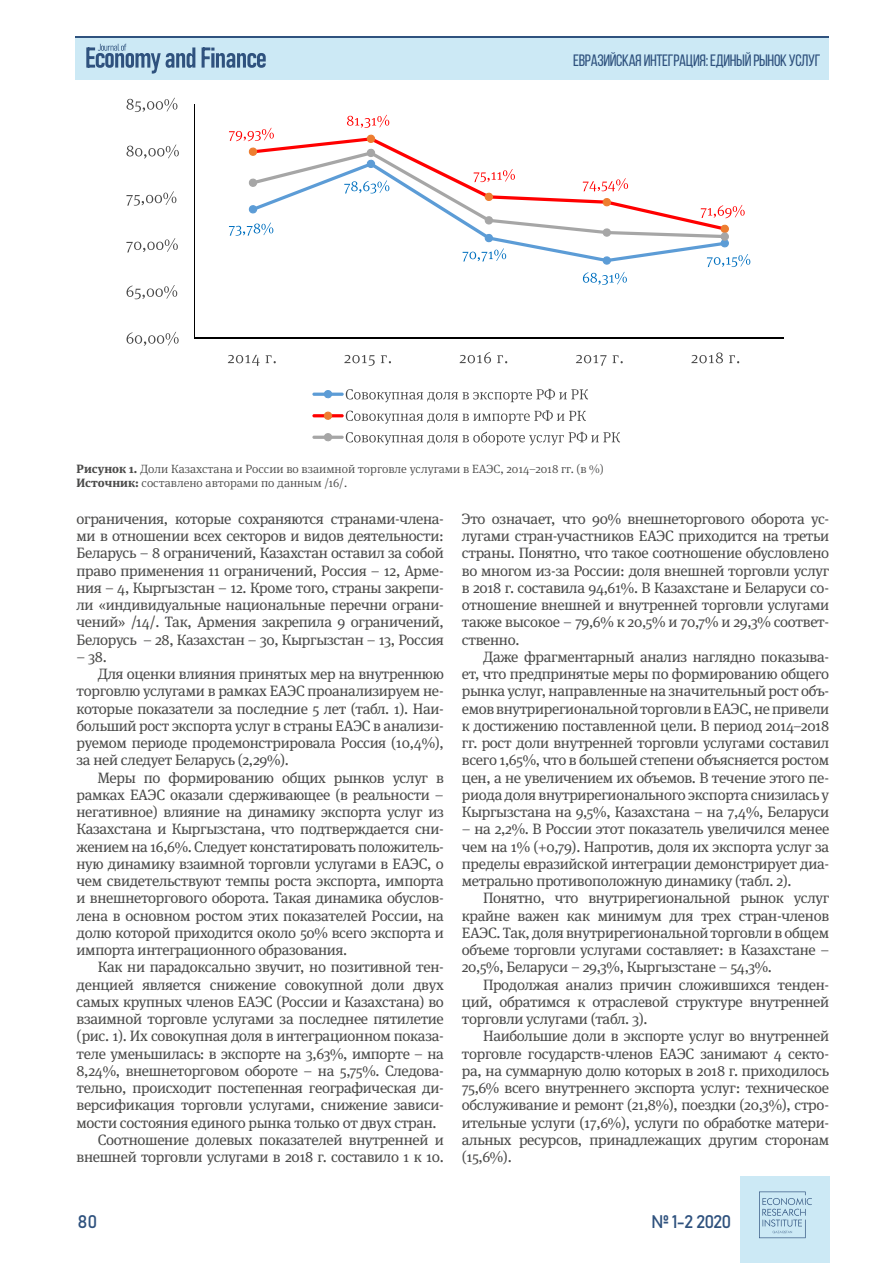
<style>
.page{position:relative;width:893px;height:1263px;background:#fff}
.page>*{position:absolute;margin:0;border:0;box-sizing:border-box;transform-origin:0 0}
.t1{font:18px "Bahnschrift";letter-spacing:-.06em;color:#2f527e}
.t2{font:16.5px "Bebas Neue";letter-spacing:-.02em;color:#2f527e}
.t3{font:15px/17.2px "Meta Serif Pro";letter-spacing:-.02em;color:#4a4a49;text-align:justify}
.t4{font:300 12px/14.4px "Meta Serif Pro";color:#4a4a49}
.s1{font-weight:700}
</style>
<div class="page">
<hr style="left:76px;top:36px;width:753px;height:3px;background:#2f527e">
<div style="left:76px;top:38px;width:753px;height:42px;background:#cce9f5"></div>
<hr style="left:86px;top:47px;width:3px;height:21px;background:#2f527e">
<hr style="left:202px;top:47px;width:3px;height:21px;background:#2f527e">
<svg style="left:203px;top:47px;width:63px;height:21px"></svg>
<div style="left:740px;top:1177px;width:89px;height:86px;background:#cce9f5"></div>
<svg style="left:759px;top:1191px;width:53px;height:47px"></svg>
<svg style="left:89px;top:44px;width:106px;height:30px"></svg>
<hr style="left:194px;top:104px;width:1px;height:234px;background:#000">
<hr style="left:194px;top:338px;width:590px;height:1px;background:#000">
<svg style="left:229px;top:115px;width:521px;height:170px"></svg>
<svg style="left:127px;top:332px;width:52px;height:14px"></svg>
<svg style="left:127px;top:285px;width:50px;height:14px"></svg>
<svg style="left:126px;top:238px;width:52px;height:15px"></svg>
<svg style="left:126px;top:191px;width:50px;height:15px"></svg>
<svg style="left:126px;top:145px;width:53px;height:14px"></svg>
<svg style="left:126px;top:98px;width:51px;height:14px"></svg>
<svg style="left:228px;top:355px;width:32px;height:11px"></svg>
<svg style="left:266px;top:355px;width:10px;height:8px"></svg>
<svg style="left:344px;top:355px;width:31px;height:11px"></svg>
<svg style="left:381px;top:355px;width:10px;height:8px"></svg>
<svg style="left:460px;top:352px;width:31px;height:11px"></svg>
<svg style="left:497px;top:355px;width:10px;height:8px"></svg>
<svg style="left:576px;top:355px;width:31px;height:11px"></svg>
<svg style="left:613px;top:355px;width:10px;height:8px"></svg>
<svg style="left:691px;top:352px;width:32px;height:11px"></svg>
<svg style="left:729px;top:355px;width:10px;height:8px"></svg>
<hr style="left:312px;top:393px;width:32px;height:3px;background:#5c9cd6;border-radius:2px">
<svg style="left:324px;top:390px;width:8px;height:9px"></svg>
<svg style="left:346px;top:389px;width:242px;height:13px"></svg>
<hr style="left:312px;top:414px;width:32px;height:3px;background:#f00;border-radius:2px">
<svg style="left:324px;top:412px;width:8px;height:8px"></svg>
<svg style="left:346px;top:410px;width:240px;height:14px"></svg>
<hr style="left:312px;top:436px;width:32px;height:3px;background:#a6a6a6;border-radius:2px">
<svg style="left:324px;top:433px;width:8px;height:9px"></svg>
<svg style="left:346px;top:432px;width:274px;height:13px"></svg>
<p class="t2" style="left:573px;top:51px;width:249px">Евразийская интеграция: единый рынок услуг</p>
<p class="t4" style="left:77px;top:461px;width:529px"><span class="s1">Рисунок 1.</span> Доли Казахстана и России во взаимной торговле услугами в ЕАЭС, 2014–2018 гг. (в %)<br><span class="s1">Источник:</span> составлено авторами по данным /16/.</p>
<p class="t3" style="left:77px;top:509px;width:369px">ограничения, которые сохраняются странами-члена&shy;ми в отношении всех секторов и видов деятельности:<br>Беларусь – 8 ограничений, Казахстан оставил за собой право применения 11 ограничений, Россия – 12, Арме&shy;ния – 4, Кыргызстан – 12. Кроме того, страны закрепи&shy;ли «индивидуальные национальные перечни ограни&shy;чений» /14/. Так, Армения закрепила 9 ограничений, Белорусь – 28, Казахстан – 30, Кыргызстан – 13, Россия</p>
<p class="t3" style="left:77px;top:647px;width:32px">– 38.</p>
<p class="t3" style="left:98px;top:664px;width:348px">Для оценки влияния принятых мер на внутреннюю</p>
<p class="t3" style="left:77px;top:682px;width:369px">торговлю услугами в рамках ЕАЭС проанализируем не-</p>
<p class="t3" style="left:77px;top:699px;width:369px">которые показатели за последние 5 лет (табл. 1). Наи-</p>
<p class="t3" style="left:77px;top:716px;width:369px">больший рост экспорта услуг в страны ЕАЭС в анализи-</p>
<p class="t3" style="left:77px;top:733px;width:369px">руемом периоде продемонстрировала Россия (10,4%),</p>
<p class="t3" style="left:77px;top:751px;width:214px">за ней следует Беларусь (2,29%).</p>
<p class="t3" style="left:98px;top:768px;width:348px">Меры по формированию общих рынков услуг в</p>
<p class="t3" style="left:77px;top:785px;width:369px">рамках ЕАЭС оказали сдерживающее (в реальности –</p>
<p class="t3" style="left:77px;top:802px;width:369px">негативное) влияние на динамику экспорта услуг из</p>
<p class="t3" style="left:77px;top:820px;width:369px">Казахстана и Кыргызстана, что подтверждается сни-</p>
<p class="t3" style="left:77px;top:837px;width:369px">жением на 16,6%. Следует констатировать положитель-</p>
<p class="t3" style="left:77px;top:854px;width:369px">ную динамику взаимной торговли услугами в ЕАЭС, о</p>
<p class="t3" style="left:77px;top:871px;width:369px">чем свидетельствуют темпы роста экспорта, импорта</p>
<p class="t3" style="left:77px;top:889px;width:369px">и внешнеторгового оборота. Такая динамика обуслов-</p>
<p class="t3" style="left:77px;top:906px;width:369px">лена в основном ростом этих показателей России, на</p>
<p class="t3" style="left:77px;top:923px;width:369px">долю которой приходится около 50% всего экспорта и</p>
<p class="t3" style="left:77px;top:940px;width:272px">импорта интеграционного образования.</p>
<p class="t3" style="left:98px;top:958px;width:348px">Как ни парадоксально звучит, но позитивной тен-</p>
<p class="t3" style="left:77px;top:975px;width:369px">денцией является снижение совокупной доли двух</p>
<p class="t3" style="left:77px;top:992px;width:369px">самых крупных членов ЕАЭС (России и Казахстана) во</p>
<p class="t3" style="left:77px;top:1009px;width:369px">взаимной торговле услугами за последнее пятилетие</p>
<p class="t3" style="left:77px;top:1027px;width:369px">(рис. 1). Их совокупная доля в интеграционном показа-</p>
<p class="t3" style="left:77px;top:1044px;width:369px">теле уменьшилась: в экспорте на 3,63%, импорте – на</p>
<p class="t3" style="left:77px;top:1061px;width:369px">8,24%, внешнеторговом обороте – на 5,75%. Следова-</p>
<p class="t3" style="left:77px;top:1078px;width:369px">тельно, происходит постепенная географическая ди-</p>
<p class="t3" style="left:77px;top:1096px;width:369px">версификация торговли услугами, снижение зависи-</p>
<p class="t3" style="left:77px;top:1113px;width:362px">мости состояния единого рынка только от двух стран.</p>
<p class="t3" style="left:98px;top:1130px;width:348px">Соотношение долевых показателей внутренней и</p>
<p class="t3" style="left:77px;top:1147px;width:369px">внешней торговли услугами в 2018 г. составило 1 к 10.</p>
<p class="t3" style="left:462px;top:509px;width:369px">Это означает, что 90% внешнеторгового оборота ус&shy;лугами стран-участников ЕАЭС приходится на третьи страны. Понятно, что такое соотношение обусловлено во многом из-за России: доля внешней торговли услуг в 2018 г. составила 94,61%. В Казахстане и Беларуси со&shy;отношение внешней и внутренней торговли услугами также высокое – 79,6% к 20,5% и 70,7% и 29,3% соответ&shy;ственно.</p>
<p class="t3" style="left:462px;top:647px;width:369px;text-indent:21px">Даже фрагментарный анализ наглядно показыва&shy;ет, что предпринятые меры по формированию общего рынка услуг, направленные на значительный рост объ&shy;емов внутрирегиональной торговли в ЕАЭС, не привели к достижению поставленной цели. В период 2014–2018 гг. рост доли внутренней торговли услугами составил всего 1,65%, что в большей степени объясняется ростом цен, а не увеличением их объемов. В течение этого пе&shy;риода доля внутрирегионального экспорта снизилась у Кыргызстана на 9,5%, Казахстана – на 7,4%, Беларуси</p>
<p class="t3" style="left:462px;top:820px;width:369px">– на 2,2%. В России этот показатель увеличился менее чем на 1% (+0,79). Напротив, доля их экспорта услуг за пределы евразийской интеграции демонстрирует диа&shy;метрально противоположную динамику (табл. 2).</p>
<p class="t3" style="left:462px;top:889px;width:369px;text-indent:21px">Понятно, что внутрирегиональной рынок услуг крайне важен как минимум для трех стран-членов ЕАЭС. Так, доля внутрирегиональной торговли в общем объеме торговли услугами составляет: в Казахстане – 20,5%, Беларуси – 29,3%, Кыргызстане – 54,3%.</p>
<p class="t3" style="left:462px;top:975px;width:369px;text-indent:21px">Продолжая анализ причин сложившихся тенден&shy;ций, обратимся к отраслевой структуре внутренней торговли услугами (табл. 3).</p>
<p class="t3" style="left:462px;top:1027px;width:369px;text-indent:21px">Наибольшие доли в экспорте услуг во внутренней торговле государств-членов ЕАЭС занимают 4 секто&shy;ра, на суммарную долю которых в 2018 г. приходилось 75,6% всего внутреннего экспорта услуг: техническое обслуживание и ремонт (21,8%), поездки (20,3%), стро&shy;ительные услуги (17,6%), услуги по обработке матери&shy;альных ресурсов, принадлежащих другим сторонам (15,6%).</p>
<p class="t1" style="left:77px;top:1210px;width:22px">80</p>
<p class="t1" style="left:651px;top:1210px;width:82px">№ 1-2 2020</p>
</div>
